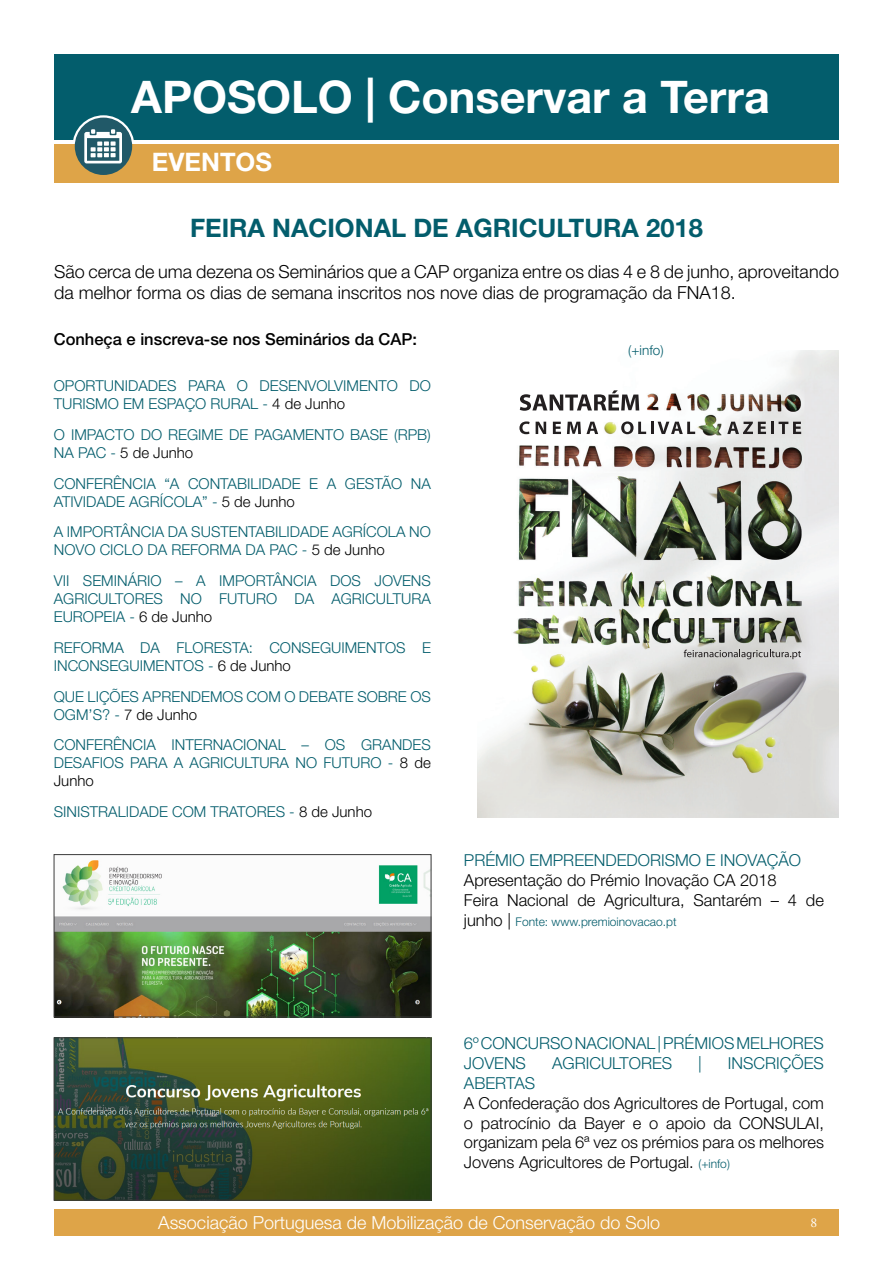
<style>
.page{position:relative;width:893px;height:1263px;background:#fff}
.page>*{position:absolute;margin:0;border:0;box-sizing:border-box;transform-origin:0 0}
.t1{font:700 45px "Helvetica Neue LT Std";color:#fff}
.t2{font:700 25.5px "Helvetica Neue LT Std";color:#035d6c}
.t3{font:700 25.5px "Helvetica Neue LT Std";color:#fff}
.t4{font:300 18px/21.6px "Helvetica Neue LT Std";color:#000}
.t5{font:300 18px "Helvetica Neue LT Std";color:#fff}
.t6{font:300 16.5px/19.8px "Helvetica Neue LT Std";color:#000}
.t7{font:300 16.5px/19.8px "Helvetica Neue LT Std";color:#035d6c}
.t8{font:500 16.5px "Helvetica Neue LT Std";color:#000}
.t9{font:300 15px/18px "Helvetica Neue LT Std";color:#035d6c}
.t10{font:300 13.5px "Helvetica Neue LT Std";color:#035c6b}
.t11{font:13.5px "Adobe Garamond Pro";color:#fff}
.t12{font:300 12px "Helvetica Neue LT Std";color:#035c6b}
.s1{color:#000}
.s2{font-size:16.5px;color:#000}
.s3{font-size:12px;color:#035c6b}
</style>
<div class="page">
<div style="left:54px;top:1209px;width:785px;height:26px;background:#dea448"></div>
<div style="left:54px;top:54px;width:785px;height:86px;background:#035d6c"></div>
<svg style="left:72px;top:115px;width:62px;height:62px"></svg>
<div style="left:54px;top:145px;width:785px;height:38px;background:#dea448"></div>
<div style="left:75px;top:118px;width:57px;height:57px;background:#215968;border-radius:50%"></div>
<svg style="left:81px;top:125px;width:41px;height:42px"></svg>
<img style="left:56px;top:860px;width:373px;height:155px">
<div style="left:54px;top:854px;width:377px;height:163px;border:1px solid #3b3b3b"></div>
<img style="left:56px;top:1039px;width:373px;height:159px">
<div style="left:54px;top:1037px;width:377px;height:163px;border:1px solid #3b3b3b"></div>
<img style="left:477px;top:350px;width:362px;height:468px">
<svg style="left:520px;top:390px;width:119px;height:21px"></svg>
<svg style="left:684px;top:650px;width:117px;height:9px"></svg>
<svg style="left:519px;top:421px;width:11px;height:13px"></svg>
<svg style="left:536px;top:422px;width:10px;height:12px"></svg>
<svg style="left:553px;top:422px;width:8px;height:12px"></svg>
<svg style="left:567px;top:422px;width:31px;height:12px"></svg>
<svg style="left:621px;top:421px;width:74px;height:13px"></svg>
<svg style="left:727px;top:422px;width:74px;height:12px"></svg>
<svg style="left:573px;top:479px;width:48px;height:44px"></svg>
<h1 class="t1" style="left:131px;top:69px;width:640px">APOSOLO | Conservar a Terra</h1>
<h2 class="t3" style="left:152px;top:147px;width:121px">EVENTOS</h2>
<h2 class="t2" style="left:190px;top:212px;width:514px">FEIRA NACIONAL DE AGRICULTURA 2018</h2>
<p class="t4" style="left:54px;top:260px;width:786px">São cerca de uma dezena os Seminários que a CAP organiza entre os dias 4 e 8 de junho, aproveitando da melhor forma os dias de semana inscritos nos nove dias de programação da FNA18.</p>
<p class="t8" style="left:54px;top:329px;width:365px">Conheça e inscreva-se nos Seminários da CAP:</p>
<p class="t9" style="left:54px;top:376px;width:379px">OPORTUNIDADES PARA O DESENVOLVIMENTO DO<br>TURISMO EM ESPAÇO RURAL - <span class="s1">4 de Junho</span></p>
<p class="t9" style="left:54px;top:425px;width:379px">O IMPACTO DO REGIME DE PAGAMENTO BASE (RPB)<br>NA PAC - <span class="s1">5 de Junho</span></p>
<p class="t9" style="left:54px;top:474px;width:379px">CONFERÊNCIA “A CONTABILIDADE E A GESTÃO NA<br>ATIVIDADE AGRÍCOLA” - <span class="s1">5 de Junho</span></p>
<p class="t9" style="left:54px;top:523px;width:379px">A IMPORTÂNCIA DA SUSTENTABILIDADE AGRÍCOLA NO<br>NOVO CICLO DA REFORMA DA PAC - <span class="s1">5 de Junho</span></p>
<p class="t9" style="left:54px;top:571px;width:379px;text-align:justify">VII SEMINÁRIO – A IMPORTÂNCIA DOS JOVENS AGRICULTORES NO FUTURO DA AGRICULTURA EUROPEIA - <span class="s1">6 de Junho</span></p>
<p class="t9" style="left:54px;top:638px;width:379px">REFORMA DA FLORESTA: CONSEGUIMENTOS E<br>INCONSEGUIMENTOS - <span class="s1">6 de Junho</span></p>
<p class="t9" style="left:54px;top:687px;width:379px">QUE LIÇÕES APRENDEMOS COM O DEBATE SOBRE OS<br>OGM’S? - <span class="s1">7 de Junho</span></p>
<p class="t9" style="left:54px;top:736px;width:379px;text-align:justify">CONFERÊNCIA INTERNACIONAL – OS GRANDES DESAFIOS PARA A AGRICULTURA NO FUTURO - <span class="s1">8 de Junho</span></p>
<p class="t9" style="left:54px;top:802px;width:320px">SINISTRALIDADE COM TRATORES - <span class="s1">8 de Junho</span></p>
<p class="t10" style="left:628px;top:342px;width:37px">(+info)</p>
<p class="t7" style="left:464px;top:850px;width:339px">PRÉMIO EMPREENDEDORISMO E INOVAÇÃO</p>
<p class="t6" style="left:464px;top:870px;width:361px">Apresentação do Prémio Inovação CA 2018<br>Feira Nacional de Agricultura, Santarém – 4 de</p>
<p class="t12" style="left:464px;top:914px;width:214px"><span class="s2">junho |</span> Fonte: www.premioinovacao.pt</p>
<p class="t7" style="left:464px;top:1033px;width:361px">6º CONCURSO NACIONAL | PRÉMIOS MELHORES<br>JOVENS</p>
<p class="t7" style="left:552px;top:1053px;width:122px">AGRICULTORES</p>
<p class="t7" style="left:698px;top:1053px;width:5px">|</p>
<p class="t7" style="left:728px;top:1053px;width:97px">INSCRIÇÕES</p>
<p class="t7" style="left:464px;top:1073px;width:73px">ABERTAS</p>
<p class="t6" style="left:464px;top:1093px;width:361px;text-align:justify">A Confederação dos Agricultores de Portugal, com o patrocínio da Bayer e o apoio da CONSULAI, organizam pela 6ª vez os prémios para os melhores Jovens Agricultores de Portugal. <span class="s3">(+info)</span></p>
<p class="t5" style="left:158px;top:1211px;width:503px">Associação Portuguesa de Mobilização de Conservação do Solo</p>
<p class="t11" style="left:810px;top:1215px;width:8px">8</p>
</div>
